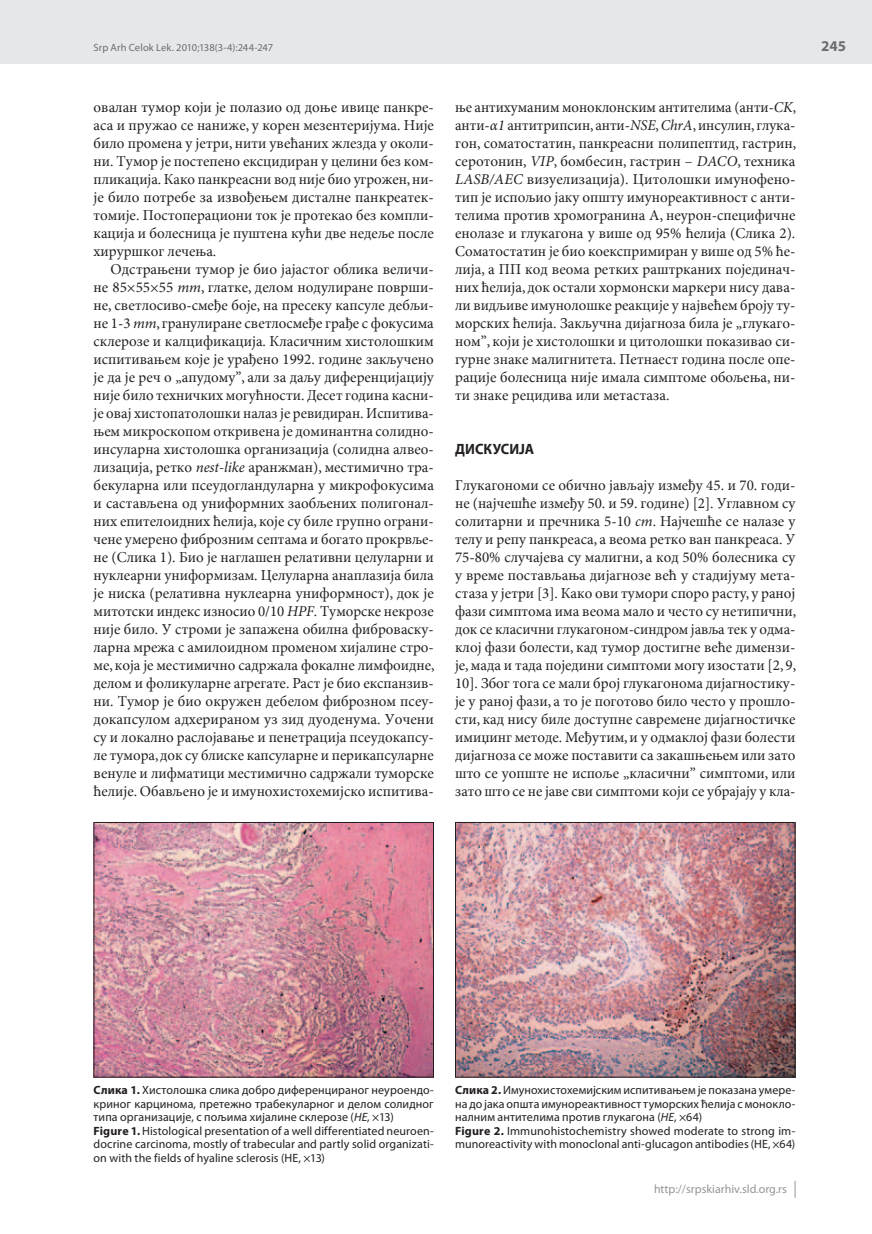
<style>
.page{position:relative;width:872px;height:1234px;background:#fff}
.page>*{position:absolute;margin:0;border:0;box-sizing:border-box;transform-origin:0 0}
.t1{font:15px/18px "Minion Pro Cyrilic";color:#231f20;text-align:justify}
.t2{font:700 15px "Myriad Pro Cyrilic";letter-spacing:.005em;color:#231f20;scale:.95 1}
.t3{font:700 15px "Myriad Pro";color:#6c6d70}
.t4{font:12px/13.5px "Myriad Pro";letter-spacing:.01em;color:#231f20}
.t5{font:12px "Myriad Pro";color:#939598}
.t6{font:10.5px "Myriad Pro";letter-spacing:.01em;color:#6c6d70}
.s1{font-family:"Minion Pro";font-style:italic}
.s2{font-weight:700}
.s3{font-style:italic}
</style>
<div class="page">
<div style="left:0;top:0;width:872px;height:64px;background:#e6e7e9"></div>
<svg style="left:794px;top:1181px;width:1px;height:16px"></svg>
<img style="left:96px;top:823px;width:336px;height:252px">
<div style="left:94px;top:821px;width:340px;height:256px;border:1px solid #231f20"></div>
<img style="left:457px;top:823px;width:336px;height:252px">
<div style="left:455px;top:821px;width:340px;height:256px;border:1px solid #231f20"></div>
<p class="t6" style="left:94px;top:41px;width:181px">Srp Arh Celok Lek. 2010;138(3-4):244-247</p>
<p class="t1" style="left:93px;top:98px;width:342px">ova-lan tu-mor ko-ji je po-la-zio od do-we ivi-ce pan-kre&shy;a-sa i pru-žao se na-ni-že, u ko-ren me-zen-te-ri-ju-ma. Ni-je bi-lo pro-me-na u je-tri, ni-ti uve-ća-nih žle-zda u oko-li&shy;ni. Tu-mor je po-ste-pe-no eks-ci-di-ran u ce-li-ni bez kom&shy;pli-ka-ci-ja. Ka-ko pan-kre-a-sni vod ni-je bio ugro-žen,ni&shy;je bi-lo po-tre-be za iz-vo-đe-wem dis-tal-ne pan-kre-a-tek&shy;to-mi-je. Po-sto-pe-ra-ci-o-ni tok je pro-te-kao bez kom-pli&shy;ka-ci-ja i bo-le-sni-ca je pu-šte-na ku-ći dve ne-de-qe po-sle hi-rur-škog le-če-wa.</p>
<p class="t1" style="left:94px;top:260px;width:342px;text-align:left;text-indent:17px">Od-stra-we-ni tu-mor je bio ja-ja-stog ob-li-ka ve-li-či&shy;ne 85×55×55 <span class="s1">mm</span>, glat-ke, de-lom no-du-li-ra-ne po-vr-ši&shy;ne, sve-tlo-si-vo-sme-đe bo-je, na pre-se-ku kap-su-le de-bqi&shy;ne 1-3 <span class="s1">mm</span>,gra-nu-li-ra-ne sve-tlo-sme-đe gra-đe s fo-ku-si-ma skle-ro-ze i kal-ci-fi-ka-ci-ja. Kla-sič-nim hi-sto-lo-škim is-pi-ti-va-wem ko-je je ura-đe-no 1992. go-di-ne za-kqu-če-no je da je reč o „apu-do-mu”, ali za da-qu di-fe-ren-ci-ja-ci-ju ni-je bi-lo teh-nič-kih mo-guć-no-sti. De-set go-di-na ka-sni&shy;je ovaj hi-sto-pa-to-lo-ški na-laz je re-vi-di-ran. Is-pi-ti-va&shy;wem mi-kro-sko-pom ot-kri-ve-na je do-mi-nant-na so-lid-no&shy;in-su-lar-na hi-sto-lo-ška or-ga-ni-za-ci-ja (so-lid-na al-ve-o&shy;li-za-ci-ja, ret-ko <span class="s1">nest-li-ke</span> aran-žman), me-sti-mič-no tra&shy;be-ku-lar-na ili pse-u-do-glan-du-lar-na u mi-kro-fo-ku-si-ma i sa-sta-vqe-na od uni-form-nih za-o-bqe-nih po-li-go-nal&shy;nih epi-te-lo-id-nih će-li-ja, ko-je su bi-le grup-no ogra-ni&shy;če-ne ume-re-no fi-bro-znim sep-ta-ma i bo-ga-to pro-kr-vqe&shy;ne (Sli-ka 1). Bio je na-gla-šen re-la-tiv-ni ce-lu-lar-ni i nu-kle-ar-ni uni-for-mi-zam. Ce-lu-lar-na ana-pla-zi-ja bi-la je ni-ska (re-la-tiv-na nu-kle-ar-na uni-form-nost), dok je mi-tot-ski in-deks iz-no-sio 0/10 <span class="s1">HPF</span>. Tu-mor-ske ne-kro-ze ni-je bi-lo. U stro-mi je za-pa-že-na obil-na fi-bro-va-sku&shy;lar-na mre-ža s ami-lo-id-nom pro-me-nom hi-ja-li-ne stro&shy;me, ko-ja je me-sti-mič-no sa-dr-ža-la fo-kal-ne lim-fo-id-ne, de-lom i fo-li-ku-lar-ne agre-ga-te. Rast je bio eks-pan-ziv&shy;ni. Tu-mor je bio okru-žen de-be-lom fi-bro-znom pse-u&shy;do-kap-su-lom ad-he-ri-ra-nom uz zid du-o-de-nu-ma. Uoče-ni su i lo-kal-no ra-slo-ja-va-we i pe-ne-tra-ci-ja pse-u-do-kap-su&shy;le tu-mo-ra, dok su bli-ske kap-su-lar-ne i pe-ri-kap-su-lar-ne ve-nu-le i lif-ma-ti-ci me-sti-mič-no sa-dr-ža-li tu-mor-ske će-li-je. Oba-vqe-no je i imu-no-hi-sto-he-mij-sko is-pi-ti-va-</p>
<p class="t1" style="left:455px;top:98px;width:343px">we an-ti-hu-ma-nim mo-no-klon-skim an-ti-te-li-ma (an-ti-<span class="s1">CK</span>, an-ti-<span class="s1">α1</span> an-ti-trip-sin, an-ti-<span class="s1">NSE</span>,<span class="s1">ChrA</span>,in-su-lin,glu-ka&shy;gon, so-ma-to-sta-tin, pankreasni polipeptid, ga-strin, se-ro-to-nin, <span class="s1">VIP</span>, bom-be-sin, ga-strin – <span class="s1">DA-CO</span>, teh-ni-ka <span class="s1">LASB/AEC</span> vi-zu-e-li-za-ci-ja). Ci-to-lo-ški imu-no-fe-no&shy;tip je is-po-qio ja-ku op-štu imu-no-re-ak-tiv-nost s an-ti&shy;te-li-ma pro-tiv hro-mo-gra-ni-na A, ne-u-ron-spe-ci-fič-ne eno-la-ze i glu-ka-go-na u vi-še od 95% će-li-ja (Sli-ka 2).<br>So-ma-to-sta-tin je bio ko-ek-spri-mi-ran u vi-še od 5% će&shy;li-ja, a PP kod ve-o-ma ret-kih ra-štr-ka-nih po-je-di-nač&shy;nih će-li-ja, dok osta-li hor-mon-ski mar-ke-ri ni-su da-va&shy;li vi-dqi-ve imu-no-lo-ške re-ak-ci-je u naj-ve-ćem bro-ju tu&shy;mor-skih će-li-ja. Za-kquč-na di-jag-no-za bi-la je „glu-ka-go&shy;nom”, ko-ji je hi-sto-lo-ški i ci-to-lo-ški po-ka-zi-vao si&shy;gur-ne zna-ke ma-lig-ni-te-ta. Pet-na-est go-di-na po-sle ope&shy;ra-ci-je bo-le-sni-ca ni-je ima-la simp-to-me obo-qe-wa, ni&shy;ti zna-ke re-ci-di-va ili me-ta-sta-za.</p>
<p class="t2" style="left:455px;top:440px;width:85px">DISKUSIJA</p>
<p class="t1" style="left:455px;top:476px;width:343px">Glu-ka-go-no-mi se obič-no ja-vqa-ju iz-me-đu 45. i 70. go-di&shy;ne (naj-če-šće iz-me-đu 50. i 59. go-di-ne) [2]. Uglav-nom su so-li-tar-ni i preč-ni-ka 5-10 <span class="s1">cm</span>. Naj-če-šće se na-la-ze u te-lu i re-pu pan-kre-a-sa, a ve-o-ma ret-ko van pan-kre-a-sa. U 75-80% slu-ča-je-va su ma-lig-ni, a kod 50% bo-le-sni-ka su u vre-me po-sta-vqa-wa di-jag-no-ze već u sta-di-ju-mu me-ta&shy;sta-za u je-tri [3]. Ka-ko ovi tu-mo-ri spo-ro ra-stu, u ra-noj fa-zi simp-to-ma ima ve-o-ma ma-lo i če-sto su ne-ti-pič-ni, dok se kla-sič-ni glu-ka-go-nom-sin-drom ja-vqa tek u od-ma&shy;kloj fa-zi bo-le-sti, kad tu-mor do-stig-ne ve-će di-men-zi&shy;je,ma-da i ta-da po-je-di-ni simp-to-mi mo-gu iz-o-sta-ti [2, 9, 10]. Zbog to-ga se ma-li broj glu-ka-go-no-ma di-jag-no-sti-ku&shy;je u ra-noj fa-zi, a to je po-go-to-vo bi-lo če-sto u pro-šlo&shy;sti, kad ni-su bi-le do-stup-ne sa-vre-me-ne di-jag-no-stič-ke imi-xing me-to-de. Me-đu-tim,i u od-ma-kloj fa-zi bo-le-sti di-jag-no-za se mo-že po-sta-vi-ti sa za-ka-šwe-wem ili za-to što se uop-šte ne is-po-qe „kla-sič-ni” simp-to-mi, ili za-to što se ne ja-ve svi simp-to-mi ko-ji se ubra-ja-ju u kla-</p>
<p class="t3" style="left:821px;top:36px;width:26px">245</p>
<p class="t4" style="left:94px;top:1082px;width:342px"><span class="s2">Слика 1.</span> Хистолошка слика добро диференцираног неуроендо&shy;криног карцинома, претежно трабекуларног и делом солидног типа организације, с пољима хијалине склерозе (<span class="s3">HE</span>, ×13)<br><span class="s2">Figure 1.</span> Histological presentation of a well differentiated neuroen&shy;docrine carcinoma, mostly of trabecular and partly solid organizati&shy;on with the fields of hyaline sclerosis (HE, ×13)</p>
<p class="t4" style="left:455px;top:1082px;width:342px"><span class="s2">Слика 2.</span> Имунохистохемијским испитивањем је показана умере&shy;на до јака општа имунореактивност туморских ћелија с монокло&shy;налним антителима против глукагона (<span class="s3">HE</span>, ×64)<br><span class="s2">Figure 2.</span> Immunohistochemistry showed moderate to strong im&shy;munoreactivity with monoclonal anti-glucagon antibodies (HE, ×64)</p>
<p class="t5" style="left:654px;top:1181px;width:134px">http://srpskiarhiv.sld.org.rs</p>
</div>
